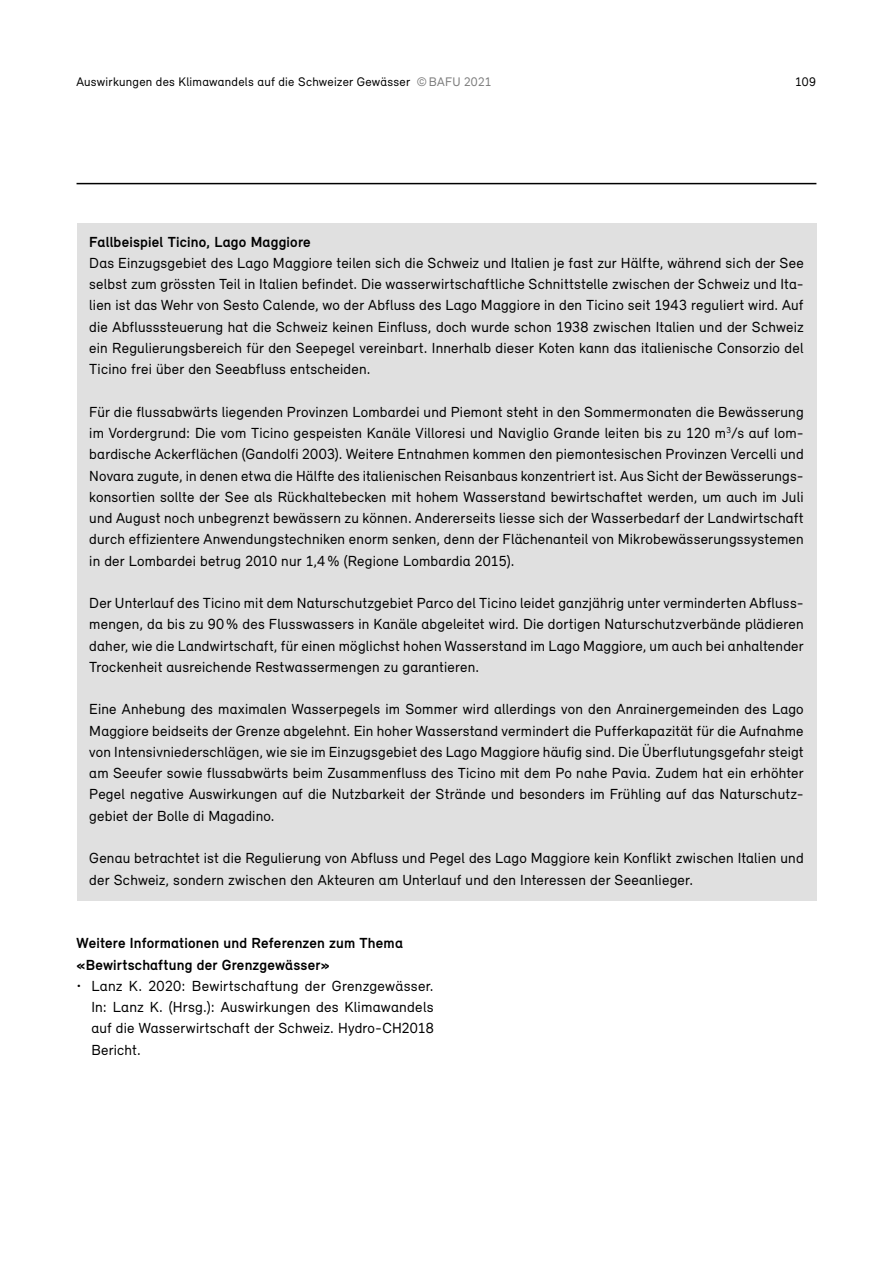
<style>
.page{position:relative;width:893px;height:1263px;background:#fff}
.page>*{position:absolute;margin:0;border:0;box-sizing:border-box;transform-origin:0 0}
._11_Kasten_11_Grundtext{font:15px/21.3px "Relevant";letter-spacing:.015em;color:#000;text-align:justify}
._07_Inhalt_07_Grundtext_aufz{font:15px/21.3px "Relevant";letter-spacing:.01em;color:#000;text-align:justify}
._07_Inhalt_07_Untertitel{font:700 15px/21.3px "Relevant";letter-spacing:.015em;color:#000}
._11_Kasten_11_Untertitel{font:700 15px "Relevant";letter-spacing:.015em;color:#000}
.t1{font:12.75px "Relevant";letter-spacing:.02em;color:#000}
.s1{color:#7c7c7c}
</style>
<div class="page">
<hr style="left:77px;top:183px;width:739px;height:1px;background:#000">
<div style="left:77px;top:223px;width:739px;height:27px;background:#e0e0e0"></div>
<div style="left:77px;top:244px;width:739px;height:155px;background:#e0e0e0"></div>
<div style="left:77px;top:393px;width:739px;height:198px;background:#e0e0e0"></div>
<div style="left:77px;top:584px;width:739px;height:113px;background:#e0e0e0"></div>
<div style="left:77px;top:690px;width:739px;height:156px;background:#e0e0e0"></div>
<div style="left:77px;top:839px;width:739px;height:62px;background:#e0e0e0"></div>
<p class="t1" style="left:76px;top:74px;width:417px">Auswirkungen des Klimawandels auf die Schweizer Gewässer <span class="s1">©BAFU 2021</span></p>
<p class="t1" style="left:795px;top:74px;width:22px">109</p>
<h3 class="_11_Kasten_11_Untertitel" style="left:89px;top:232px;width:223px">Fallbeispiel Ticino, Lago Maggiore</h3>
<p class="_11_Kasten_11_Grundtext" style="left:89px;top:252px;width:716px">Das Einzugsgebiet des Lago Maggiore teilen sich die Schweiz und Italien je fast zur Hälfte, während sich der See selbst zum grössten Teil in Italien befindet. Die wasserwirtschaftliche Schnittstelle zwischen der Schweiz und Ita&shy;lien ist das Wehr von Sesto Calende, wo der Abfluss des Lago Maggiore in den Ticino seit 1943 reguliert wird. Auf die Abflusssteuerung hat die Schweiz keinen Einfluss, doch wurde schon 1938 zwischen Italien und der Schweiz ein Regulierungsbereich für den Seepegel vereinbart. Innerhalb dieser Koten kann das italienische Consorzio del Ticino frei über den Seeabfluss entscheiden.</p>
<p class="_11_Kasten_11_Grundtext" style="left:89px;top:401px;width:716px">Für die flussabwärts liegenden Provinzen Lombardei und Piemont steht in den Sommermonaten die Bewässerung im Vordergrund: Die vom Ticino gespeisten Kanäle Villoresi und Naviglio Grande leiten bis zu 120 m<sup>3</sup>/s auf lom&shy;bardische Ackerflächen (Gandolfi 2003). Weitere Entnahmen kommen den piemontesischen Provinzen Vercelli und Novara zugute, in denen etwa die Hälfte des italienischen Reisanbaus konzentriert ist. Aus Sicht der Bewässerungs&shy;konsortien sollte der See als Rückhaltebecken mit hohem Wasserstand bewirtschaftet werden, um auch im Juli und August noch unbegrenzt bewässern zu können. Andererseits liesse sich der Wasserbedarf der Landwirtschaft durch effizientere Anwendungstechniken enorm senken, denn der Flächenanteil von Mikrobewässerungssystemen in der Lombardei betrug 2010 nur 1,4 % (Regione Lombardia 2015).</p>
<p class="_11_Kasten_11_Grundtext" style="left:89px;top:592px;width:716px">Der Unterlauf des Ticino mit dem Naturschutzgebiet Parco del Ticino leidet ganzjährig unter verminderten Abfluss&shy;mengen, da bis zu 90 % des Flusswassers in Kanäle abgeleitet wird. Die dortigen Naturschutzverbände plädieren daher, wie die Landwirtschaft, für einen möglichst hohen Wasserstand im Lago Maggiore, um auch bei anhaltender Trockenheit ausreichende Restwassermengen zu garantieren.</p>
<p class="_11_Kasten_11_Grundtext" style="left:89px;top:698px;width:716px">Eine Anhebung des maximalen Wasserpegels im Sommer wird allerdings von den Anrainergemeinden des Lago Maggiore beidseits der Grenze abgelehnt. Ein hoher Wasserstand vermindert die Pufferkapazität für die Aufnahme von Intensivniederschlägen, wie sie im Einzugsgebiet des Lago Maggiore häufig sind. Die Überflutungsgefahr steigt am Seeufer sowie flussabwärts beim Zusammenfluss des Ticino mit dem Po nahe Pavia. Zudem hat ein erhöhter Pegel negative Auswirkungen auf die Nutzbarkeit der Strände und besonders im Frühling auf das Naturschutz&shy;gebiet der Bolle di Magadino.</p>
<p class="_11_Kasten_11_Grundtext" style="left:89px;top:847px;width:716px">Genau betrachtet ist die Regulierung von Abfluss und Pegel des Lago Maggiore kein Konflikt zwischen Italien und der Schweiz, sondern zwischen den Akteuren am Unterlauf und den Interessen der Seeanlieger.</p>
<h3 class="_07_Inhalt_07_Untertitel" style="left:77px;top:932px;width:328px">Weitere Informationen und Referenzen zum Thema «Bewirtschaftung der Grenzgewässer»</h3>
<p class="_07_Inhalt_07_Grundtext_aufz" style="left:91px;top:975px;width:344px;text-indent:-15px">• Lanz K. 2020: Bewirtschaftung der Grenzgewässer.<br>In: Lanz K. (Hrsg.): Auswirkungen des Klimawandels auf die Wasserwirtschaft der Schweiz. Hydro-CH2018<br>Bericht.</p>
</div>
